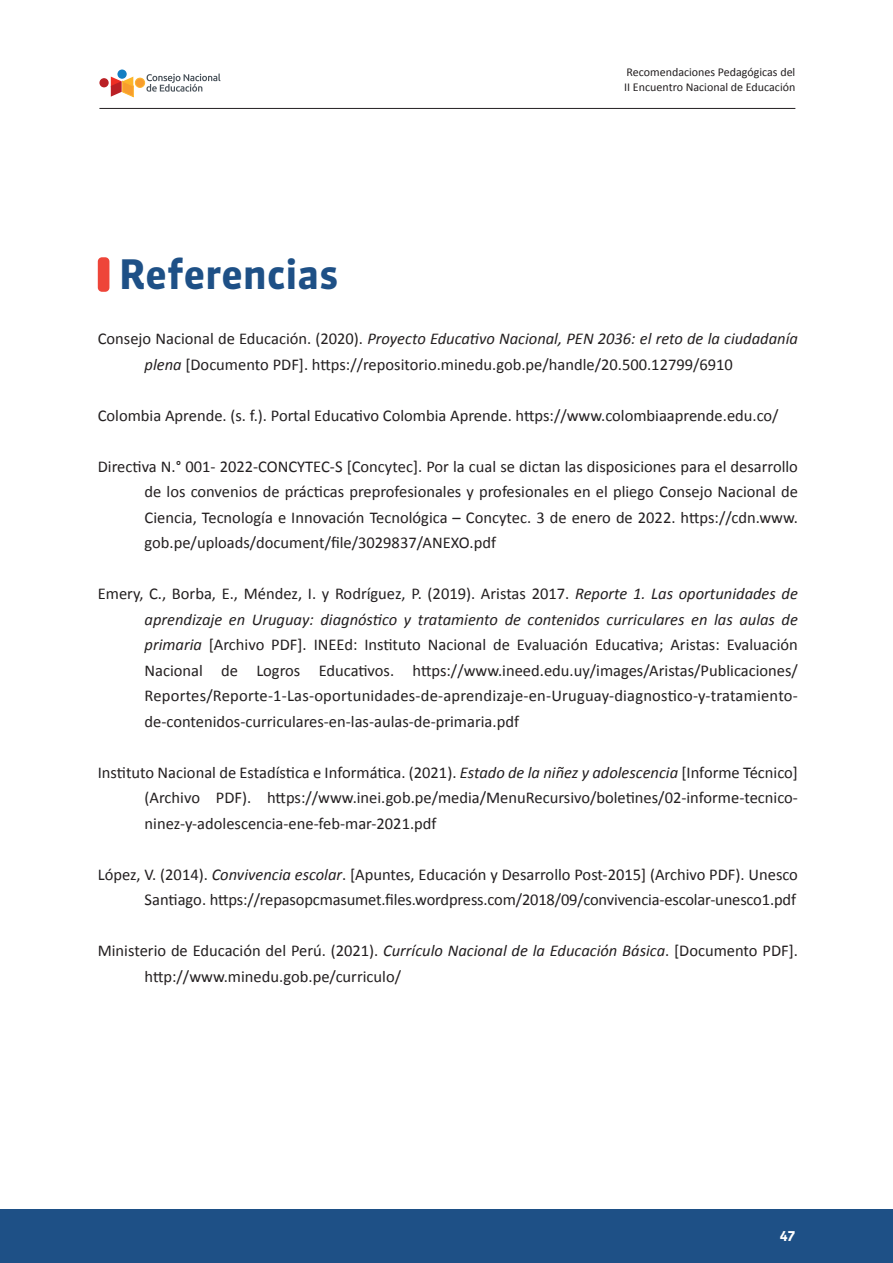
<style>
.page{position:relative;width:893px;height:1263px;background:#fff}
.page>*{position:absolute;margin:0;border:0;box-sizing:border-box;transform-origin:0 0}
.t1{font:700 40.5px "Sanuk LF";color:#1e5086}
.t2{font:16.5px/25.5px "Calibri";color:#231f20;text-align:justify}
.t3{font:700 13.5px "Sanuk LF";color:#fff}
.t4{font:12px/15px "Calibri";color:#231f20}
.s1{font-style:italic}
</style>
<div class="page">
<div style="left:0;top:1210px;width:893px;height:53px;background:#1e5086"></div>
<svg style="left:146px;top:73px;width:74px;height:19px"></svg>
<div style="left:99px;top:78px;width:10px;height:9px;background:#ba2025;border-radius:50%"></div>
<div style="left:135px;top:78px;width:10px;height:9px;background:#f89d2d;border-radius:50%"></div>
<div style="left:135px;top:78px;width:10px;height:9px;border:1px solid #fcb42b;border-radius:50%"></div>
<svg style="left:111px;top:77px;width:22px;height:20px"></svg>
<div style="left:117px;top:70px;width:10px;height:9px;background:#147fc3;border-radius:50%"></div>
<hr style="left:99px;top:108px;width:696px;height:1px;background:#231f20">
<div style="left:98px;top:257px;width:11px;height:35px;background:#ee4539;border-radius:4px"></div>
<h1 class="t1" style="left:119px;top:249px;width:221px">Referencias</h1>
<p class="t4" style="left:624px;top:64px;width:173px">Recomendaciones Pedagógicas del<br>II Encuentro Nacional de Educación</p>
<p class="t2" style="left:145px;top:325px;width:655px;text-indent:-47px">Consejo Nacional de Educación. (2020). <span class="s1">Proyecto Educativo Nacional, PEN 2036: el reto de la ciudadanía plena</span> [Documento PDF]. https://repositorio.minedu.gob.pe/handle/20.500.12799/6910</p>
<p class="t2" style="left:98px;top:402px;width:682px">Colombia Aprende. (s. f.). Portal Educativo Colombia Aprende. https://www.colombiaaprende.edu.co/</p>
<p class="t2" style="left:145px;top:453px;width:655px;text-indent:-47px">Directiva N.° 001- 2022-CONCYTEC-S [Concytec]. Por la cual se dictan las disposiciones para el desarrollo de los convenios de prácticas preprofesionales y profesionales en el pliego Consejo Nacional de Ciencia, Tecnología e Innovación Tecnológica – Concytec. 3 de enero de 2022. https://cdn.www. gob.pe/uploads/document/file/3029837/ANEXO.pdf</p>
<p class="t2" style="left:145px;top:580px;width:655px;text-indent:-47px">Emery, C., Borba, E., Méndez, I. y Rodríguez, P. (2019). Aristas 2017. <span class="s1">Reporte 1. Las oportunidades de aprendizaje en Uruguay: diagnóstico y tratamiento de contenidos curriculares en las aulas de primaria</span> [Archivo PDF]. INEEd: Instituto Nacional de Evaluación Educativa; Aristas: Evaluación Nacional de Logros Educativos. https://www.ineed.edu.uy/images/Aristas/Publicaciones/ Reportes/Reporte-1-Las-oportunidades-de-aprendizaje-en-Uruguay-diagnostico-y-tratamiento&shy;de-contenidos-curriculares-en-las-aulas-de-primaria.pdf</p>
<p class="t2" style="left:145px;top:758px;width:655px;text-indent:-47px">Instituto Nacional de Estadística e Informática. (2021). <span class="s1">Estado de la niñez y adolescencia</span> [Informe Técnico] (Archivo PDF). https://www.inei.gob.pe/media/MenuRecursivo/boletines/02-informe-tecnico&shy;ninez-y-adolescencia-ene-feb-mar-2021.pdf</p>
<p class="t2" style="left:98px;top:860px;width:702px;text-align:right">López, V. (2014). <span class="s1">Convivencia escolar</span>. [Apuntes, Educación y Desarrollo Post-2015] (Archivo PDF). Unesco<br>Santiago. https://repasopcmasumet.files.wordpress.com/2018/09/convivencia-escolar-unesco1.pdf</p>
<p class="t2" style="left:145px;top:937px;width:655px;text-indent:-47px">Ministerio de Educación del Perú. (2021). <span class="s1">Currículo Nacional de la Educación Básica</span>. [Documento PDF]. http://www.minedu.gob.pe/curriculo/</p>
<p class="t3" style="left:780px;top:1228px;width:17px">47</p>
</div>
